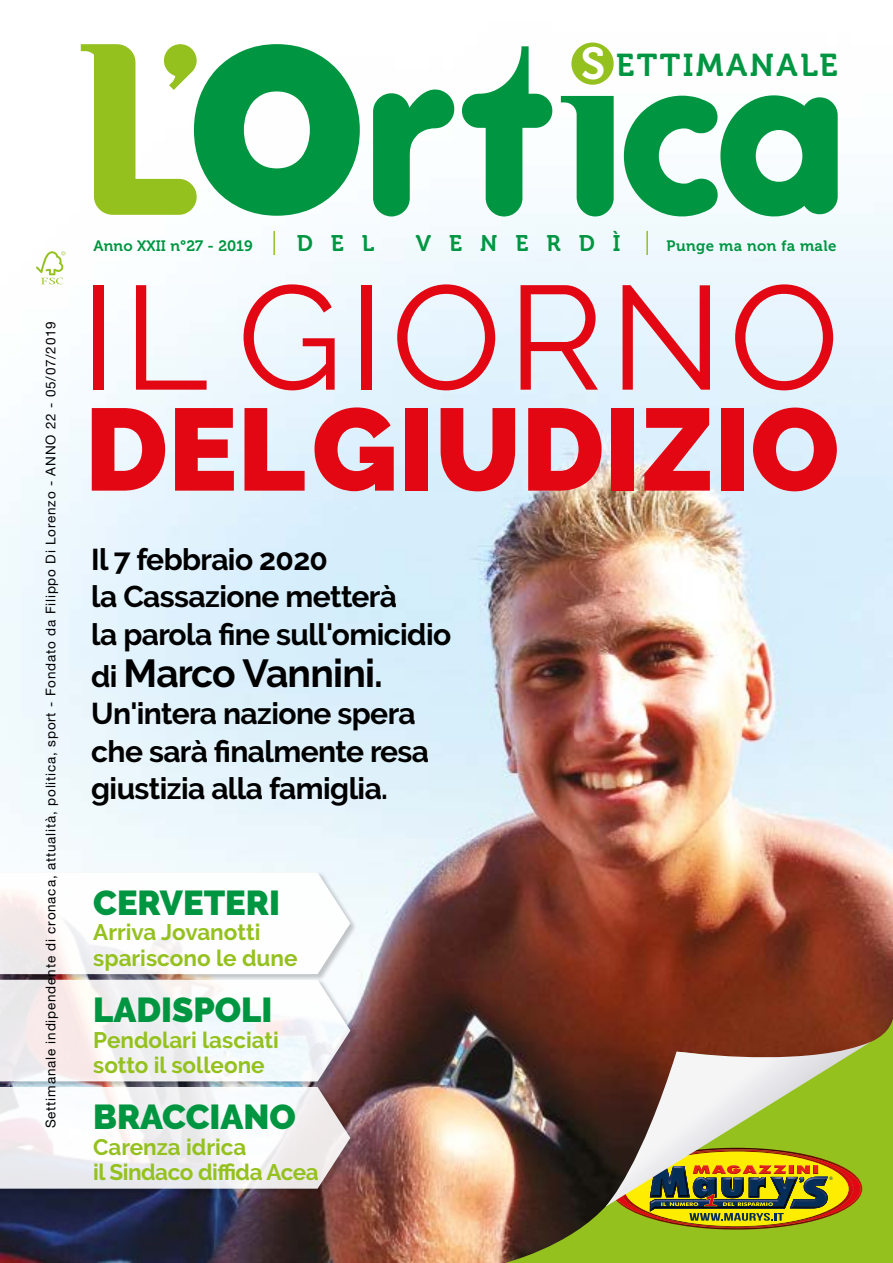
<style>
.page{position:relative;width:893px;height:1263px;background:#fff}
.page>*{position:absolute;margin:0;border:0;box-sizing:border-box;transform-origin:0 0}
.t1{font:147.15px "Raleway";letter-spacing:.04em;color:#e30613}
.t2{font:900 116.25px "Raleway";color:#e30613}
.t3{font:700 39px "Raleway";letter-spacing:-.02em;color:#000}
.t4{font:900 34.5px "Raleway";color:#009641}
.t5{font:31.5px "Museo 700";letter-spacing:.08em;color:#009641}
.t6{font:700 30px/37.5px "Raleway";letter-spacing:-.02em;color:#000}
.t7{font:700 22.5px/25.5px "Raleway";color:#95c11f}
.t8{font:700 22.5px/25.5px "Raleway";letter-spacing:-.02em;color:#95c11f}
.t9{font:22.5px "Museo 700";letter-spacing:.8em;color:#009641}
.t10{font:15px "Museo 700";letter-spacing:.01em;color:#009641}
.t11{font:15px "Museo 700";letter-spacing:.03em;color:#009641}
.t12{font:13.5px "Helvetica Neue LT Std";letter-spacing:.06em;color:#000}
.s1{font-size:44.7px;color:#fff}
.s2{font-size:30px}
</style>
<div class="page">
<img style="left:0;top:42px;width:893px;height:1221px">
<svg style="left:571px;top:43px;width:43px;height:42px"></svg>
<svg style="left:462px;top:46px;width:90px;height:170px"></svg>
<svg style="left:624px;top:95px;width:214px;height:121px"></svg>
<svg style="left:373px;top:89px;width:81px;height:127px"></svg>
<svg style="left:561px;top:96px;width:53px;height:120px"></svg>
<svg style="left:36px;top:251px;width:29px;height:33px"></svg>
<svg style="left:81px;top:44px;width:279px;height:172px"></svg>
<hr style="left:273px;top:231px;width:2px;height:24px;background:#95c11f">
<hr style="left:646px;top:231px;width:2px;height:24px;background:#95c11f">
<svg style="left:502px;top:956px;width:391px;height:307px;background:#72511e"></svg>
<svg style="left:605px;top:1040px;width:268px;height:188px;background:#a19950"></svg>
<div style="left:0;top:872px;width:357px;height:109px;background:#000;opacity:.25"></div>
<svg style="left:0;top:872px;width:350px;height:102px"></svg>
<div style="left:0;top:979px;width:357px;height:109px;background:#000;opacity:.25"></div>
<svg style="left:0;top:980px;width:350px;height:101px"></svg>
<div style="left:0;top:1086px;width:357px;height:110px;background:#000;opacity:.25"></div>
<svg style="left:0;top:1087px;width:350px;height:102px"></svg>
<p class="t5" style="left:581px;top:47px;width:258px"><span class="s1">S</span> ETTIMANALE</p>
<p class="t12" style="left:43px;top:1128px;width:809px;rotate:-90deg">Settimanale indipendente di cronaca, attualità, politica, sport - Fondato da Filippo Di Lorenzo - ANNO 22 - 05/07/2019</p>
<p class="t10" style="left:94px;top:238px;width:161px">Anno XXII n°27 - 2019</p>
<p class="t9" style="left:297px;top:231px;width:79px">DEL</p>
<p class="t9" style="left:416px;top:231px;width:206px">VENERDÌ</p>
<p class="t11" style="left:667px;top:238px;width:172px">Punge ma non fa male</p>
<h1 class="t1" style="left:80px;top:252px;width:760px">IL GIORNO</h1>
<h2 class="t2" style="left:85px;top:382px;width:756px">DEL GIUDIZIO</h2>
<p class="t6" style="left:91px;top:541px;width:362px">Il 7 febbraio 2020<br>la Cassazione metterà<br>la parola fine sull'omicidio</p>
<h3 class="t3" style="left:91px;top:651px;width:293px"><span class="s2">di</span> Marco Vannini.</h3>
<p class="t6" style="left:91px;top:695px;width:339px">Un'intera nazione spera che sarà finalmente resa giustizia alla famiglia.</p>
<p class="t4" style="left:93px;top:883px;width:188px">CERVETERI</p>
<p class="t7" style="left:93px;top:920px;width:206px">Arriva Jovanotti spariscono le dune</p>
<p class="t4" style="left:93px;top:990px;width:181px">LADISPOLI</p>
<p class="t7" style="left:93px;top:1027px;width:187px">Pendolari lasciati sotto il solleone</p>
<p class="t4" style="left:93px;top:1097px;width:204px">BRACCIANO</p>
<p class="t8" style="left:93px;top:1134px;width:227px">Carenza idrica<br>il Sindaco diffida Acea</p>
</div>
